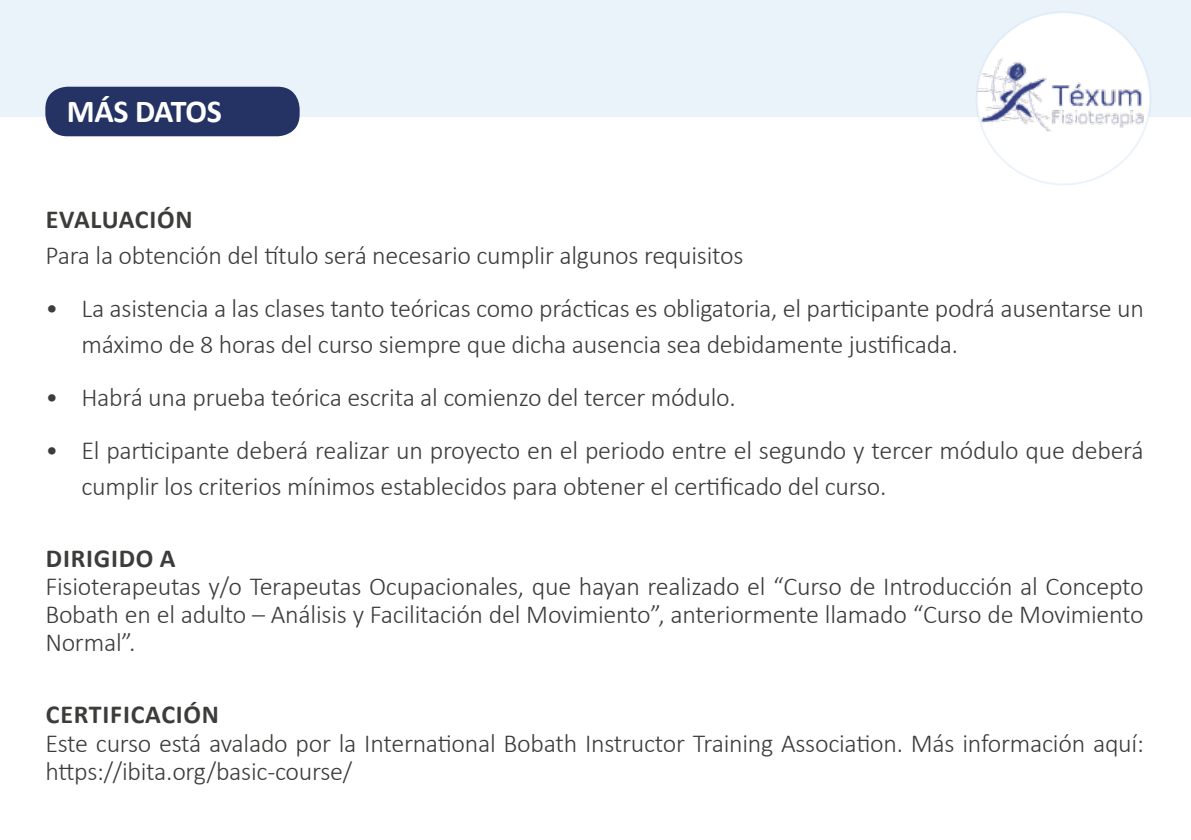
<style>
.page{position:relative;width:1191px;height:840px;background:#fff}
.page>*{position:absolute;margin:0;border:0;box-sizing:border-box;transform-origin:0 0}
.t1{font:700 32px "Calibri";letter-spacing:-.02em;color:#fff}
.t2{font:300 26px/28px "Calibri";letter-spacing:-.01em;color:#3c3c3b}
.t3{font:700 26px "Calibri";letter-spacing:.03em;color:#3c3c3b}
</style>
<div class="page">
<div style="left:0;top:0;width:1191px;height:117px;background:#eaf2fa"></div>
<div style="left:976px;top:12px;width:174px;height:172px;background:#fff;border-radius:50%"></div>
<img style="left:978px;top:55px;width:170px;height:76px">
<div style="left:45px;top:87px;width:255px;height:49px;background:#243363;border-radius:22px"></div>
<p class="t1" style="left:67px;top:91px;width:157px">MÁS DATOS</p>
<p class="t3" style="left:46px;top:202px;width:148px">EVALUACIÓN</p>
<p class="t2" style="left:45px;top:241px;width:699px">Para la obtención del título será necesario cumplir algunos requisitos</p>
<p class="t2" style="left:81px;top:290px;width:1064px;line-height:36px;text-indent:-36px">• La asistencia a las clases tanto teóricas como prácticas es obligatoria, el participante podrá ausentarse un máximo de 8 horas del curso siempre que dicha ausencia sea debidamente justificada.</p>
<p class="t2" style="left:45px;top:383px;width:692px">• Habrá una prueba teórica escrita al comienzo del tercer módulo.</p>
<p class="t2" style="left:81px;top:432px;width:1063px;line-height:36px;text-indent:-36px">• El participante deberá realizar un proyecto en el periodo entre el segundo y tercer módulo que deberá cumplir los criterios mínimos establecidos para obtener el certificado del curso.</p>
<p class="t3" style="left:46px;top:541px;width:131px">DIRIGIDO A</p>
<p class="t2" style="left:45px;top:572px;width:1100px;text-align:justify">Fisioterapeutas y/o Terapeutas Ocupacionales, que hayan realizado el “Curso de Introducción al Concepto Bobath en el adulto – Análisis y Facilitación del Movimiento”, anteriormente llamado “Curso de Movimiento Normal”.</p>
<p class="t3" style="left:46px;top:697px;width:175px">CERTIFICACIÓN</p>
<p class="t2" style="left:45px;top:728px;width:1100px">Este curso está avalado por la International Bobath Instructor Training Association. Más información aquí: https://ibita.org/basic-course/</p>
</div>
